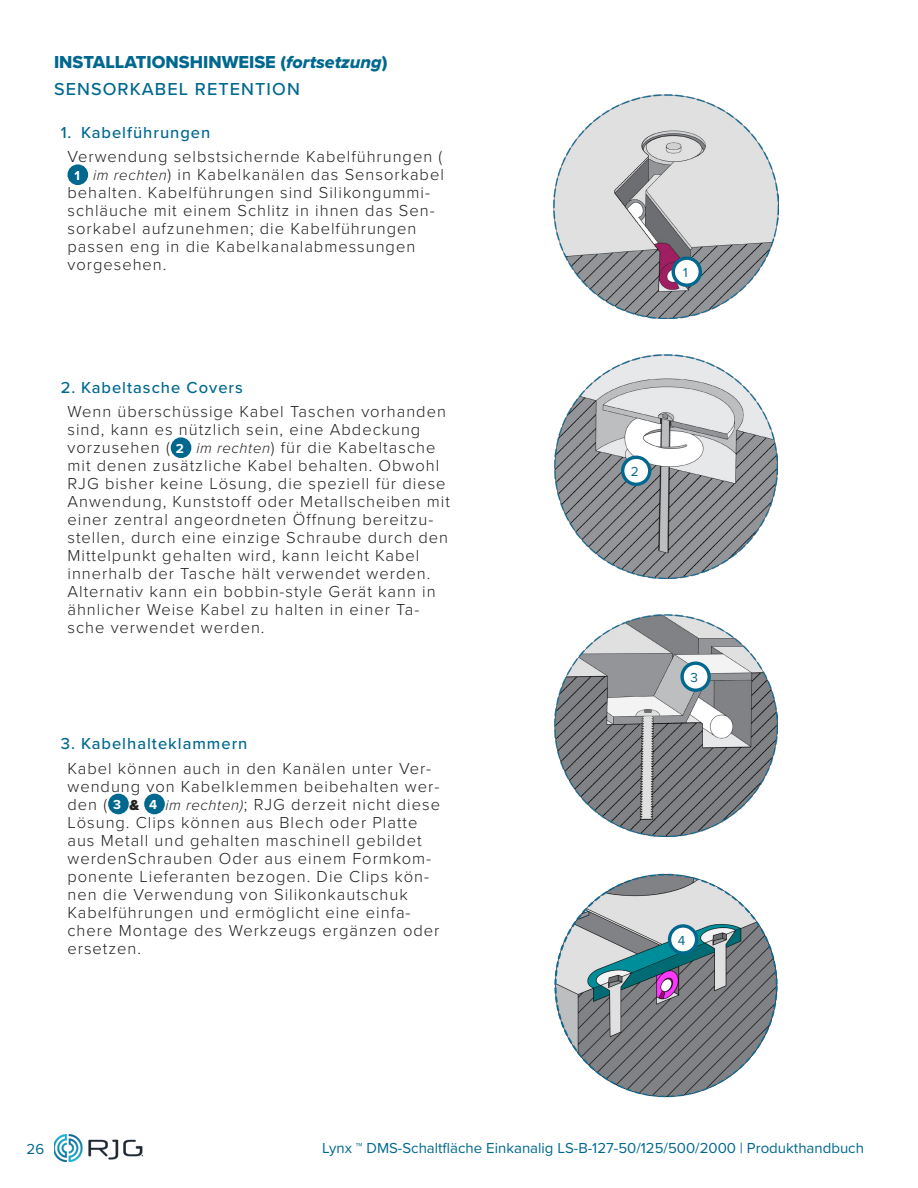
<style>
.page{position:relative;width:918px;height:1188px;background:#fff}
.page>*{position:absolute;margin:0;border:0;box-sizing:border-box;transform-origin:0 0}
.t1{font:18px "Proxima Nova Extrabld";color:#00688f}
.t2{font:500 18px "Proxima Nova";letter-spacing:.06em;color:#00688f}
.t3{font:300 16.5px/18px "Proxima Nova";letter-spacing:.06em;color:#212121}
.t4{font:500 16.5px "Proxima Nova";letter-spacing:.06em;color:#00688f}
.t5{font:15px "Proxima Nova";color:#00688f}
.t6{font:13.5px "Proxima Nova";color:#00688f}
.s1{font-family:"Proxima Nova Extrabld It"}
.s2{font-weight:700;font-size:13.5px;color:#fff}
.s3{font-style:italic;font-size:15px}
.s4{font-weight:900;font-size:15px}
</style>
<div class="page">
<img style="left:54px;top:1134px;width:88px;height:27px">
<img style="left:555px;top:615px;width:222px;height:222px">
<img style="left:554px;top:354px;width:224px;height:224px">
<img style="left:554px;top:94px;width:224px;height:225px">
<div style="left:69px;top:166px;width:18px;height:18px;background:#00688f;border-radius:50%"></div>
<div style="left:67px;top:164px;width:21px;height:21px;border:3px solid #00688f;border-radius:50%"></div>
<div style="left:172px;top:439px;width:18px;height:18px;background:#00688f;border-radius:50%"></div>
<div style="left:171px;top:437px;width:20px;height:21px;border:3px solid #00688f;border-radius:50%"></div>
<div style="left:110px;top:795px;width:17px;height:18px;background:#00688f;border-radius:50%"></div>
<div style="left:108px;top:794px;width:21px;height:20px;border:3px solid #00688f;border-radius:50%"></div>
<div style="left:146px;top:795px;width:17px;height:18px;background:#00688f;border-radius:50%"></div>
<div style="left:144px;top:794px;width:21px;height:20px;border:3px solid #00688f;border-radius:50%"></div>
<svg style="left:673px;top:258px;width:27px;height:27px"></svg>
<div style="left:672px;top:256px;width:30px;height:31px;border:3px solid #00688f;border-radius:50%"></div>
<div style="left:623px;top:457px;width:27px;height:27px;background:#fff;border-radius:50%"></div>
<div style="left:621px;top:456px;width:30px;height:30px;border:3px solid #00688f;border-radius:50%"></div>
<svg style="left:682px;top:663px;width:27px;height:27px"></svg>
<div style="left:680px;top:661px;width:31px;height:31px;border:3px solid #00688f;border-radius:50%"></div>
<img style="left:554px;top:874px;width:224px;height:223px;border-radius:112px">
<svg style="left:670px;top:926px;width:27px;height:27px"></svg>
<div style="left:668px;top:924px;width:30px;height:31px;border:3px solid #00688f;border-radius:50%"></div>
<p class="t1" style="left:54px;top:49px;width:335px">INSTALLATIONSHINWEISE (<span class="s1">fortsetzung</span>)</p>
<p class="t2" style="left:54px;top:76px;width:247px">SENSORKABEL RETENTION</p>
<p class="t4" style="left:61px;top:120px;width:151px">1. Kabelführungen</p>
<p class="t3" style="left:68px;top:147px;width:376px">Verwendung selbstsichernde Kabelführungen (</p>
<p class="t3" style="left:74px;top:165px;width:371px"><span class="s2">1</span> <span class="s3">im rechten</span>) in Kabelkanälen das Sensorkabel</p>
<p class="t3" style="left:68px;top:183px;width:364px">behalten. Kabelführungen sind Silikongummi-</p>
<p class="t3" style="left:68px;top:201px;width:369px">schläuche mit einem Schlitz in ihnen das Sen-</p>
<p class="t3" style="left:68px;top:219px;width:350px">sorkabel aufzunehmen; die Kabelführungen</p>
<p class="t3" style="left:68px;top:237px;width:349px">passen eng in die Kabelkanalabmessungen</p>
<p class="t3" style="left:68px;top:255px;width:100px">vorgesehen.</p>
<p class="t4" style="left:61px;top:375px;width:184px">2. Kabeltasche Covers</p>
<p class="t3" style="left:68px;top:402px;width:384px">Wenn überschüssige Kabel Taschen vorhanden sind, kann es nützlich sein, eine Abdeckung vorzusehen ( <span class="s2">2</span> <span class="s3">im rechten</span>) für die Kabeltasche mit denen zusätzliche Kabel behalten. Obwohl RJG bisher keine Lösung, die speziell für diese Anwendung, Kunststoff oder Metallscheiben mit einer zentral angeordneten Öffnung bereitzu&shy;stellen, durch eine einzige Schraube durch den Mittelpunkt gehalten wird, kann leicht Kabel innerhalb der Tasche hält verwendet werden.<br>Alternativ kann ein bobbin-style Gerät kann in ähnlicher Weise Kabel zu halten in einer Ta&shy;sche verwendet werden.</p>
<p class="t4" style="left:61px;top:731px;width:188px">3. Kabelhalteklammern</p>
<p class="t3" style="left:68px;top:758px;width:374px">Kabel können auch in den Kanälen unter Ver&shy;wendung von Kabelklemmen beibehalten wer&shy;den ( <span class="s2">3</span> <span class="s4">&amp;</span> <span class="s2">4</span> <span class="s3">im rechten)</span>; RJG derzeit nicht diese Lösung. Clips können aus Blech oder Platte aus Metall und gehalten maschinell gebildet werdenSchrauben Oder aus einem Formkom&shy;ponente Lieferanten bezogen. Die Clips kön&shy;nen die Verwendung von Silikonkautschuk Kabelführungen und ermöglicht eine einfa&shy;chere Montage des Werkzeugs ergänzen oder ersetzen.</p>
<p class="t6" style="left:683px;top:262px;width:6px">1</p>
<p class="t6" style="left:631px;top:462px;width:9px">2</p>
<p class="t6" style="left:691px;top:667px;width:9px">3</p>
<p class="t6" style="left:678px;top:930px;width:9px">4</p>
<p class="t5" style="left:27px;top:1137px;width:19px">26</p>
<p class="t5" style="left:322px;top:1136px;width:543px">Lynx ™ DMS-Schaltfläche Einkanalig LS‑B‑127‑50/125/500/2000 | Produkthandbuch</p>
</div>
